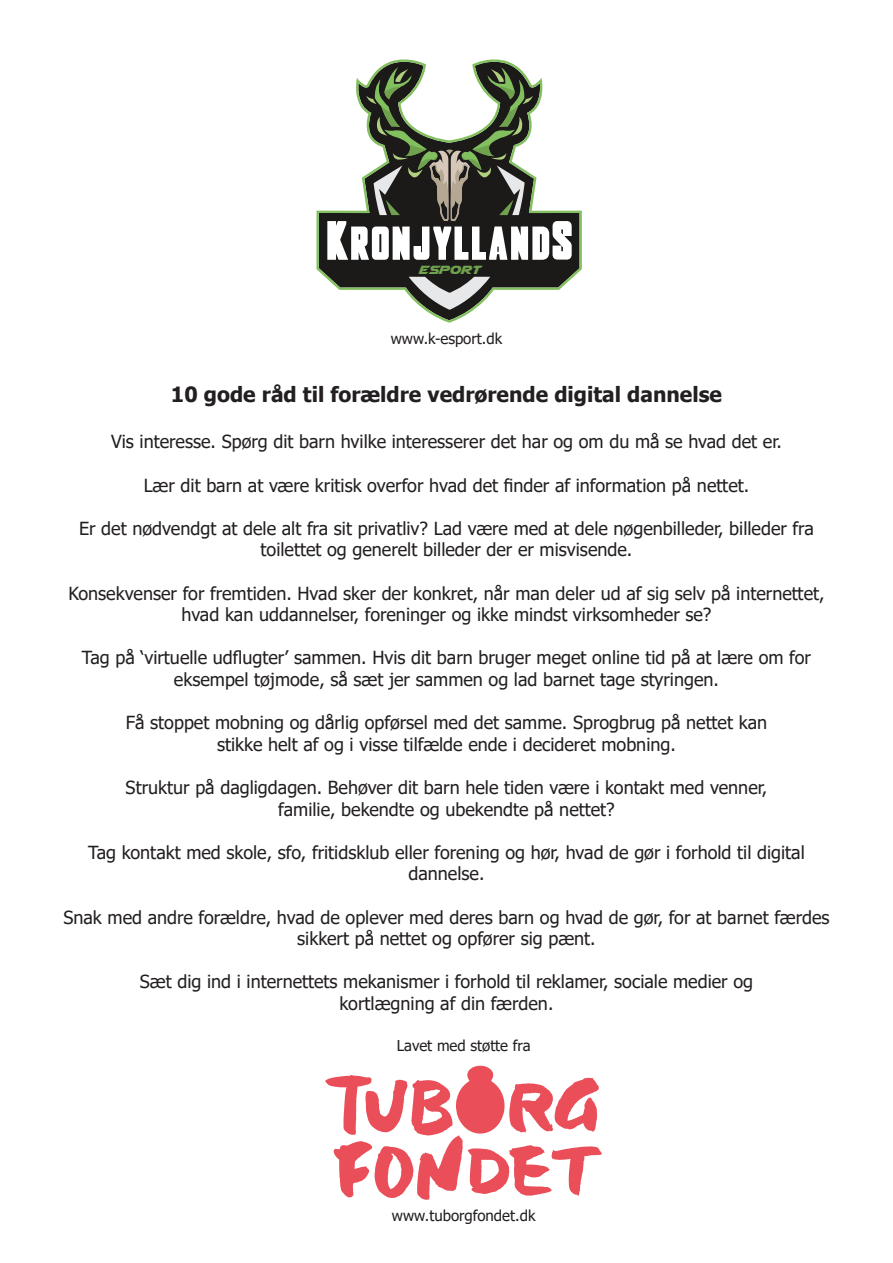
<style>
.page{position:relative;width:893px;height:1263px;background:#fff}
.page>*{position:absolute;margin:0;border:0;box-sizing:border-box;transform-origin:0 0}
.t1{font:700 21px "Tahoma";color:#231f20}
.t2{font:18px/21.6px "Tahoma";color:#231f20;text-align:center}
.t3{font:15.6px "Airstrike";color:#6fa14e}
.t4{font:15px "Tahoma";color:#231f20}
</style>
<div class="page">
<svg style="left:316px;top:59px;width:266px;height:264px"></svg>
<svg style="left:409px;top:277px;width:81px;height:33px;background:#898c87"></svg>
<svg style="left:327px;top:67px;width:245px;height:193px"></svg>
<svg style="left:325px;top:1066px;width:277px;height:134px"></svg>
<p class="t3" style="left:418px;top:263px;width:63px">ESPORT</p>
<p class="t4" style="left:391px;top:329px;width:113px">www.k-esport.dk</p>
<p class="t1" style="left:171px;top:379px;width:553px">10 gode råd til forældre vedrørende digital dannelse</p>
<p class="t2" style="left:111px;top:432px;width:672px">Vis interesse. Spørg dit barn hvilke interesserer det har og om du må se hvad det er.</p>
<p class="t2" style="left:144px;top:475px;width:607px">Lær dit barn at være kritisk overfor hvad det finder af information på nettet.</p>
<p class="t2" style="left:79px;top:518px;width:736px">Er det nødvendgt at dele alt fra sit privatliv? Lad være med at dele nøgenbilleder, billeder fra toilettet og generelt billeder der er misvisende.</p>
<p class="t2" style="left:68px;top:583px;width:758px">Konsekvenser for fremtiden. Hvad sker der konkret, når man deler ud af sig selv på internettet, hvad kan uddannelser, foreninger og ikke mindst virksomheder se?</p>
<p class="t2" style="left:82px;top:648px;width:730px">Tag på ‘virtuelle udflugter’ sammen. Hvis dit barn bruger meget online tid på at lære om for eksempel tøjmode, så sæt jer sammen og lad barnet tage styringen.</p>
<p class="t2" style="left:126px;top:713px;width:643px">Få stoppet mobning og dårlig opførsel med det samme. Sprogbrug på nettet kan stikke helt af og i visse tilfælde ende i decideret mobning.</p>
<p class="t2" style="left:126px;top:778px;width:643px">Struktur på dagligdagen. Behøver dit barn hele tiden være i kontakt med venner, familie, bekendte og ubekendte på nettet?</p>
<p class="t2" style="left:88px;top:842px;width:718px">Tag kontakt med skole, sfo, fritidsklub eller forening og hør, hvad de gør i forhold til digital dannelse.</p>
<p class="t2" style="left:63px;top:907px;width:768px">Snak med andre forældre, hvad de oplever med deres barn og hvad de gør, for at barnet færdes sikkert på nettet og opfører sig pænt.</p>
<p class="t2" style="left:140px;top:972px;width:615px">Sæt dig ind i internettets mekanismer i forhold til reklamer, sociale medier og kortlægning af din færden.</p>
<p class="t4" style="left:397px;top:1036px;width:135px">Lavet med støtte fra</p>
<p class="t4" style="left:392px;top:1205px;width:145px">www.tuborgfondet.dk</p>
</div>
